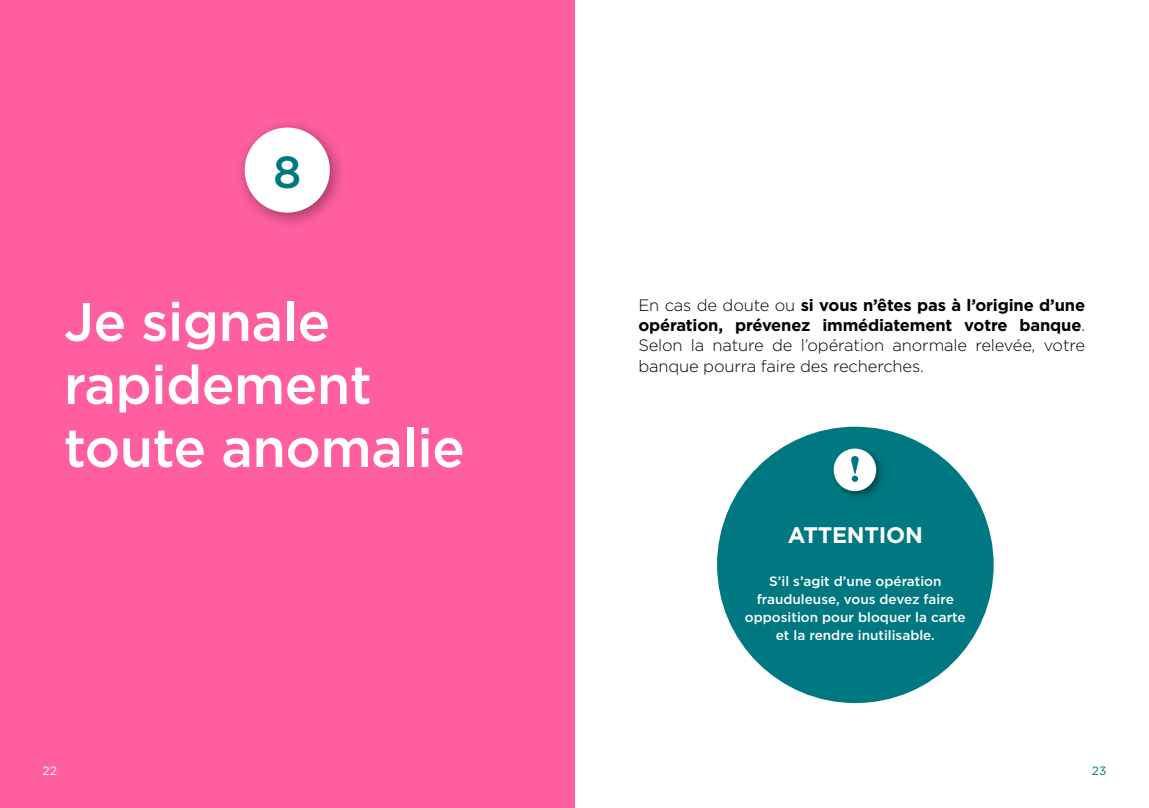
<style>
.page{position:relative;width:1149px;height:808px;background:#fff}
.page>*{position:absolute;margin:0;border:0;box-sizing:border-box;transform-origin:0 0}
.H1_-_chapitres{font:500 54px/63px "Gotham";letter-spacing:-.01em;color:#fff}
.H1_-_chapitres-2{font:500 45px "Gotham";color:#007881}
.H3_-_attention{font:700 22.5px "Gotham";letter-spacing:-.01em;color:#fff}
.Texte_puce{font:300 16.5px/20.2px "Gotham";letter-spacing:-.01em;color:#000;text-align:justify}
.Texte_attention{font:500 13.5px/18px "Gotham";color:#fff;text-align:center}
.t1{font:12px "Gotham";color:#fff}
.t2{font:12px "Gotham";color:#007881}
.s1{font-weight:700}
</style>
<div class="page">
<div style="left:0;top:0;width:574px;height:808px;background:#ff5fa0"></div>
<div style="left:233px;top:116px;width:114px;height:114px;background:#000;opacity:.4"></div>
<div style="left:244px;top:128px;width:86px;height:85px;background:#fff;border-radius:50%"></div>
<div style="left:716px;top:427px;width:277px;height:276px;background:#007881;border-radius:50%"></div>
<div style="left:829px;top:445px;width:56px;height:55px;background:#000;opacity:.4"></div>
<div style="left:833px;top:449px;width:42px;height:42px;background:#fff;border-radius:50%"></div>
<svg style="left:851px;top:456px;width:8px;height:26px"></svg>
<h1 class="H1_-_chapitres-2" style="left:273px;top:143px;width:30px">8</h1>
<h1 class="H1_-_chapitres" style="left:64px;top:290px;width:402px">Je signale rapidement toute anomalie</h1>
<p class="Texte_puce" style="left:638px;top:294px;width:448px">En cas de doute ou <span class="s1">si vous n’êtes pas à l’origine d’une opération, prévenez immédiatement votre banque</span>.<br>Selon la nature de l’opération anormale relevée, votre banque pourra faire des recherches.</p>
<h3 class="H3_-_attention" style="left:787px;top:520px;width:136px">ATTENTION</h3>
<p class="Texte_attention" style="left:744px;top:572px;width:222px">S’il s’agit d’une opération frauduleuse, vous devez faire opposition pour bloquer la carte et la rendre inutilisable.</p>
<p class="t1" style="left:43px;top:763px;width:16px">22</p>
<p class="t2" style="left:1091px;top:763px;width:16px">23</p>
</div>
